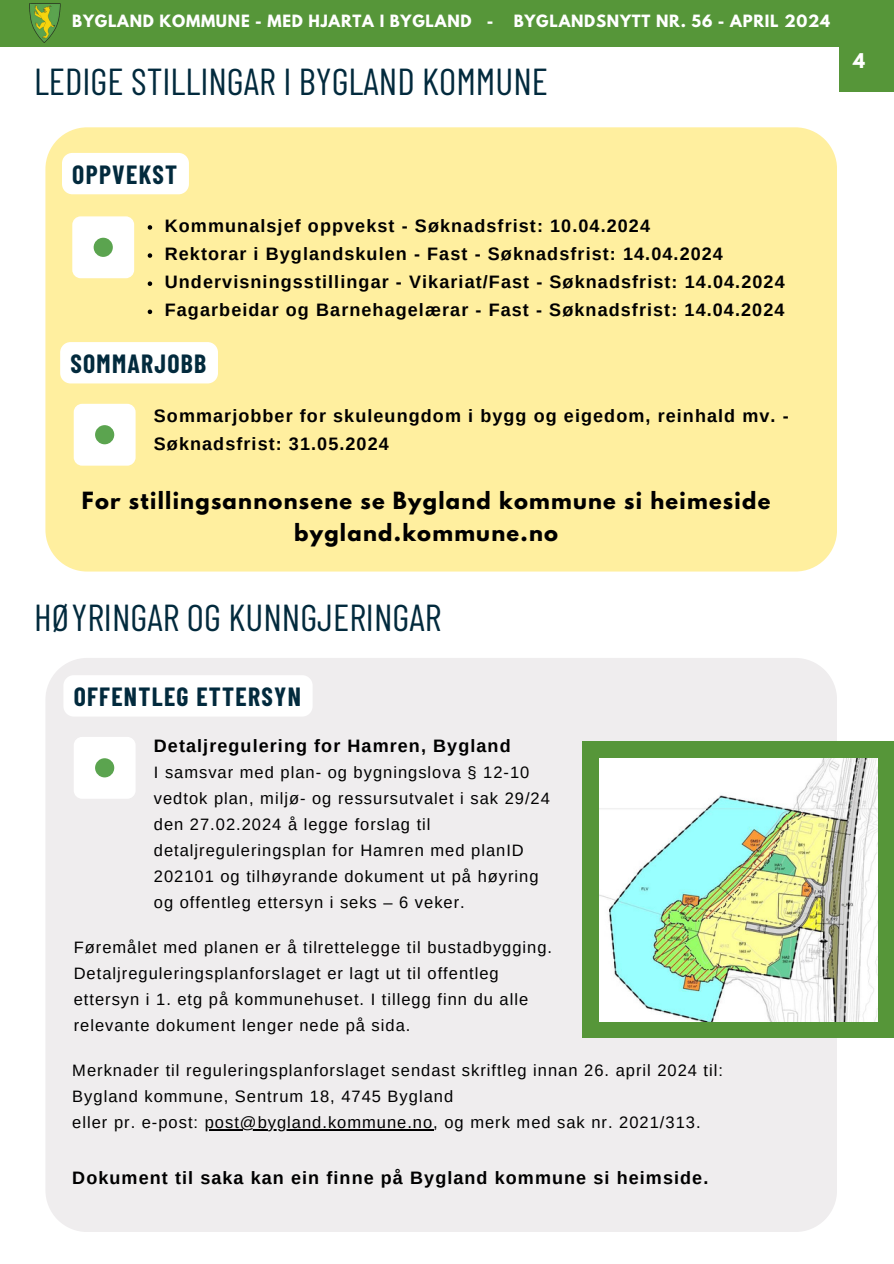
<style>
.page{position:relative;width:894px;height:1264px;background:#fff}
.page>*{position:absolute;margin:0;border:0;box-sizing:border-box;transform-origin:0 0}
.t1{font:37.5px "Barlow Condensed";color:#022a3d}
.t2{font:700 25.65px "Barlow Condensed";letter-spacing:.05em;color:#022a3d}
.t3{font:700 21px/32.7px "League Spartan";letter-spacing:.06em;color:#000;text-align:center}
.t4{font:700 18px/28.2px "Arimo";letter-spacing:.06em;color:#000}
.t5{font:700 18px "League Spartan";color:#fff}
.t6{font:16.5px/25.8px "Arimo";letter-spacing:.06em;color:#000}
.t7{font:700 15px "League Spartan";letter-spacing:.05em;color:#fff}
</style>
<div class="page">
<div style="left:0;top:0;width:893px;height:46px;background:#569639"></div>
<div style="left:839px;top:34px;width:54px;height:58px;background:#569639"></div>
<img style="left:29px;top:3px;width:32px;height:40px">
<div style="left:45px;top:127px;width:791px;height:444px;background:#ffef9f"></div>
<div style="left:72px;top:216px;width:62px;height:62px;background:#fff;border-radius:8px"></div>
<div style="left:94px;top:238px;width:19px;height:19px;background:#5ba44f;border-radius:50%"></div>
<div style="left:74px;top:404px;width:61px;height:61px;background:#fff;border-radius:8px"></div>
<div style="left:95px;top:425px;width:19px;height:19px;background:#5ba44f;border-radius:50%"></div>
<div style="left:45px;top:658px;width:791px;height:573px;background:#efedee"></div>
<div style="left:74px;top:737px;width:61px;height:61px;background:#fff;border-radius:8px"></div>
<div style="left:95px;top:758px;width:19px;height:19px;background:#5ba44f;border-radius:50%"></div>
<div style="left:582px;top:741px;width:311px;height:296px;background:#569639"></div>
<img style="left:599px;top:758px;width:278px;height:263px">
<svg style="left:148px;top:225px;width:4px;height:5px"></svg>
<svg style="left:148px;top:253px;width:4px;height:5px"></svg>
<svg style="left:148px;top:281px;width:4px;height:5px"></svg>
<svg style="left:148px;top:309px;width:4px;height:5px"></svg>
<div style="left:60px;top:342px;width:158px;height:41px;background:#fff;border-radius:10px"></div>
<svg style="left:62px;top:153px;width:127px;height:41px"></svg>
<div style="left:63px;top:675px;width:249px;height:41px;background:#fff;border-radius:10px"></div>
<hr style="left:205px;top:1128px;width:228px;height:2px;background:#000">
<p class="t7" style="left:72px;top:14px;width:422px">BYGLAND KOMMUNE - MED HJARTA I BYGLAND -</p>
<p class="t7" style="left:513px;top:14px;width:318px">BYGLANDSNYTT NR. 56 - APRIL 2024</p>
<h4 class="t1" style="left:34px;top:57px;width:515px">LEDIGE STILLINGAR I BYGLAND KOMMUNE</h4>
<p class="t5" style="left:852px;top:51px;width:13px">4</p>
<p class="t2" style="left:72px;top:158px;width:106px">OPPVEKST</p>
<h1 class="t4" style="left:165px;top:211px;width:486px">Kommunalsjef oppvekst - Søknadsfrist: 10.04.2024</h1>
<h2 class="t4" style="left:165px;top:240px;width:559px">Rektorar i Byglandskulen - Fast - Søknadsfrist: 14.04.2024</h2>
<p class="t4" style="left:165px;top:268px;width:621px">Undervisningsstillingar - Vikariat/Fast - Søknadsfrist: 14.04.2024</p>
<p class="t4" style="left:165px;top:296px;width:621px">Fagarbeidar og Barnehagelærar - Fast - Søknadsfrist: 14.04.2024</p>
<p class="t2" style="left:70px;top:347px;width:137px">SOMMARJOBB</p>
<h2 class="t4" style="left:154px;top:401px;width:636px">Sommarjobber for skuleungdom i bygg og eigedom, reinhald mv. -<br>Søknadsfrist: 31.05.2024</h2>
<p class="t3" style="left:82px;top:486px;width:689px">For stillingsannonsene se Bygland kommune si heimeside bygland.kommune.no</p>
<h3 class="t1" style="left:34px;top:593px;width:409px">HØYRINGAR OG KUNNGJERINGAR</h3>
<h2 class="t2" style="left:74px;top:680px;width:229px">OFFENTLEG ETTERSYN</h2>
<h1 class="t4" style="left:154px;top:732px;width:358px">Detaljregulering for Hamren, Bygland</h1>
<h1 class="t6" style="left:154px;top:759px;width:397px">I samsvar med plan- og bygningslova § 12-10 vedtok plan, miljø- og ressursutvalet i sak 29/24 den 27.02.2024 å legge forslag til detaljreguleringsplan for Hamren med planID 202101 og tilhøyrande dokument ut på høyring og offentleg ettersyn i seks – 6 veker.</h1>
<p class="t6" style="left:74px;top:934px;width:480px">Føremålet med planen er å tilrettelegge til bustadbygging.</p>
<h5 class="t6" style="left:74px;top:960px;width:456px">Detaljreguleringsplanforslaget er lagt ut til offentleg ettersyn i 1. etg på kommunehuset. I tillegg finn du alle relevante dokument lenger nede på sida.</h5>
<h5 class="t6" style="left:72px;top:1057px;width:652px">Merknader til reguleringsplanforslaget sendast skriftleg innan 26. april 2024 til:<br>Bygland kommune, Sentrum 18, 4745 Bygland<br>eller pr. e-post: post@bygland.kommune.no, og merk med sak nr. 2021/313.</h5>
<p class="t4" style="left:72px;top:1163px;width:637px">Dokument til saka kan ein finne på Bygland kommune si heimside.</p>
</div>
